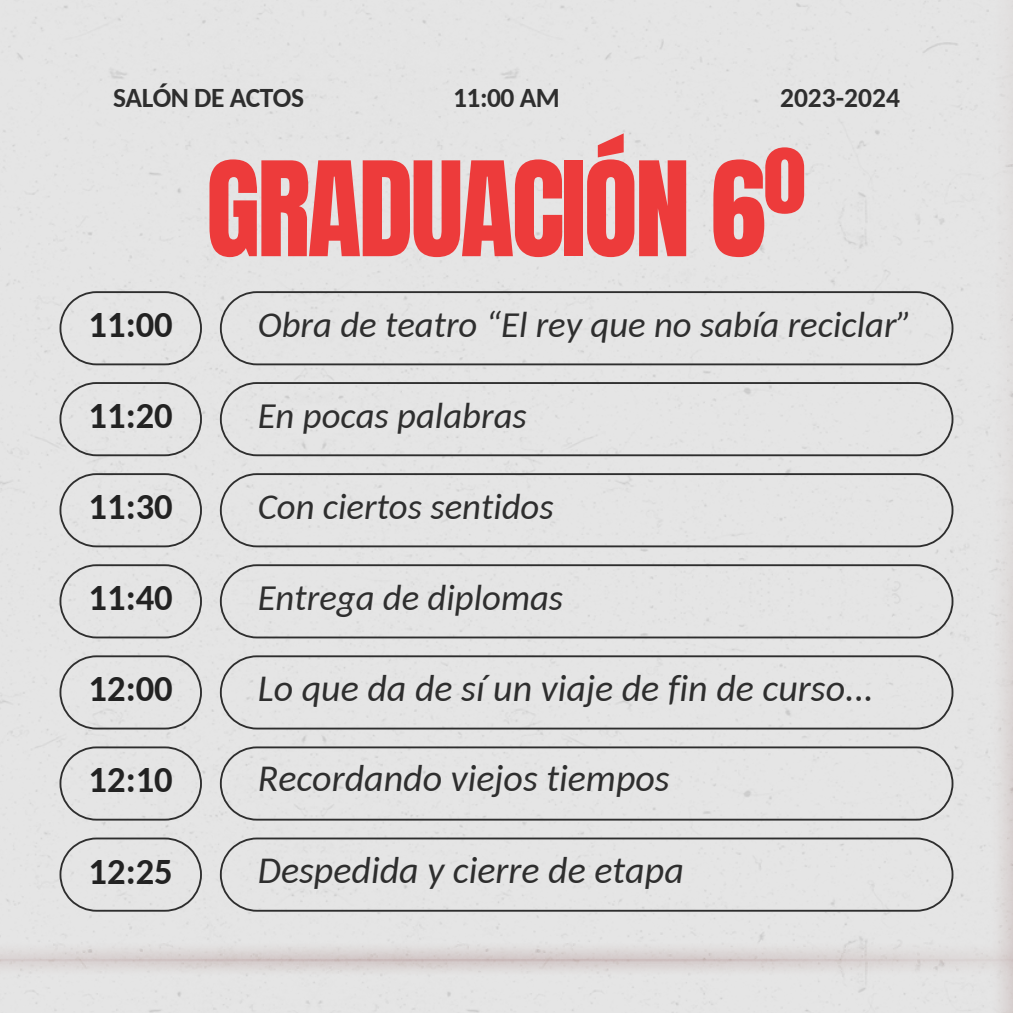
<style>
.page{position:relative;width:1013px;height:1013px;background:#fff}
.page>*{position:absolute;margin:0;border:0;box-sizing:border-box;transform-origin:0 0}
.t1{font:111.5px "Anton";letter-spacing:-.025em;color:#ed3b3b}
.t2{font:italic 37.88px "Carlito";color:#2e2e2e}
.t3{font:italic 36.62px "Carlito";color:#2e2e2e}
.t4{font:700 36.62px "Carlito";color:#222}
.t5{font:700 27.5px "Carlito";letter-spacing:-.015em;color:#2e2e2e}
</style>
<div class="page">
<div style="left:0;top:0;width:1012px;height:1012px;background:#e4e4e4"></div>
<svg style="left:59px;top:291px;width:143px;height:74px"></svg>
<svg style="left:59px;top:382px;width:143px;height:74px"></svg>
<div style="left:220px;top:382px;width:733px;height:74px;background:#e5e5e5"></div>
<svg style="left:220px;top:291px;width:733px;height:74px"></svg>
<svg style="left:59px;top:473px;width:143px;height:74px"></svg>
<svg style="left:220px;top:473px;width:733px;height:74px"></svg>
<svg style="left:59px;top:564px;width:143px;height:74px"></svg>
<svg style="left:220px;top:564px;width:733px;height:74px"></svg>
<svg style="left:59px;top:655px;width:143px;height:74px"></svg>
<svg style="left:220px;top:655px;width:733px;height:74px"></svg>
<svg style="left:59px;top:746px;width:143px;height:74px"></svg>
<svg style="left:220px;top:746px;width:733px;height:74px"></svg>
<svg style="left:59px;top:837px;width:143px;height:74px"></svg>
<svg style="left:220px;top:837px;width:733px;height:74px"></svg>
<h3 class="t5" style="left:113px;top:86px;width:192px">SALÓN DE ACTOS</h3>
<h2 class="t5" style="left:453px;top:86px;width:108px">11:00 AM</h2>
<h3 class="t5" style="left:780px;top:86px;width:121px">2023-2024</h3>
<h2 class="t1" style="left:206px;top:129px;width:602px">GRADUACIÓN 6º</h2>
<h2 class="t4" style="left:89px;top:310px;width:86px">11:00</h2>
<p class="t3" style="left:258px;top:310px;width:655px">Obra de teatro “El rey que no sabía reciclar”</p>
<h3 class="t4" style="left:89px;top:400px;width:86px">11:20</h3>
<p class="t3" style="left:258px;top:400px;width:270px">En pocas palabras</p>
<h2 class="t4" style="left:89px;top:491px;width:86px">11:30</h2>
<p class="t3" style="left:258px;top:491px;width:297px">Con ciertos sentidos</p>
<h3 class="t4" style="left:89px;top:582px;width:86px">11:40</h3>
<h1 class="t3" style="left:258px;top:582px;width:307px">Entrega de diplomas</h1>
<h2 class="t4" style="left:89px;top:674px;width:86px">12:00</h2>
<h2 class="t2" style="left:258px;top:672px;width:617px">Lo que da de sí un viaje de fin de curso...</h2>
<h3 class="t4" style="left:89px;top:765px;width:86px">12:10</h3>
<h3 class="t2" style="left:258px;top:763px;width:413px">Recordando viejos tiempos</h3>
<h2 class="t4" style="left:89px;top:856px;width:86px">12:25</h2>
<h3 class="t2" style="left:258px;top:854px;width:427px">Despedida y cierre de etapa</h3>
</div>
